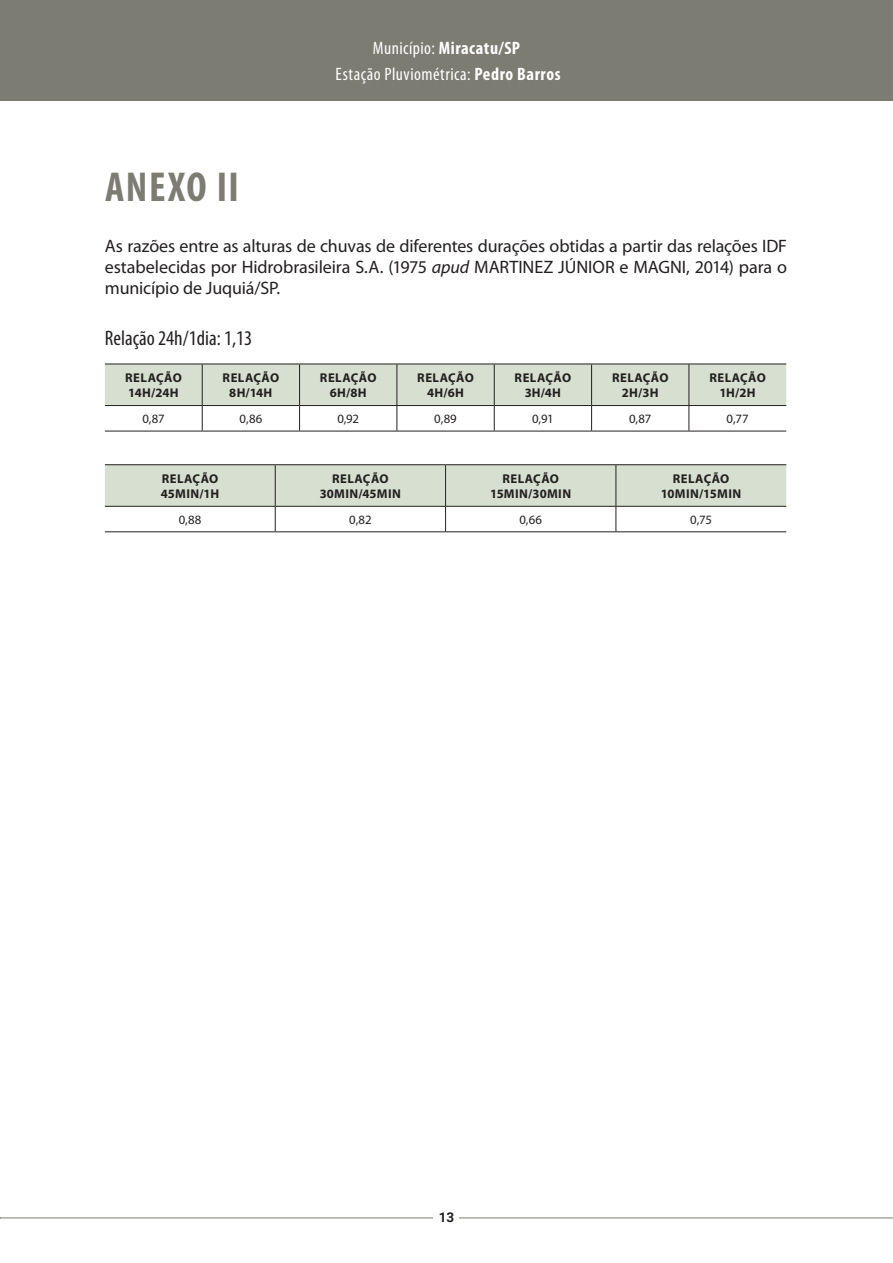
<style>
.page{position:relative;width:893px;height:1263px;background:#fff}
.page>*{position:absolute;margin:0;border:0;box-sizing:border-box;transform-origin:0 0}
.t1{font:700 condensed 42px "Myriad Pro";letter-spacing:.035em;color:#7d7c73}
.Legenda_Anexo{font:condensed 21px "Myriad Pro";color:#231f20}
.CORPO_TEXTO{font:18px/21px "Myriad Pro";letter-spacing:-.005em;color:#231f20;text-align:justify}
.t2{font:condensed 18px "Myriad Pro";letter-spacing:.03em;color:#fff}
.t3{font:700 condensed 18px "Myriad Pro";letter-spacing:.03em;color:#fff}
.t4{font:700 13.5px "Roboto";color:#231f20}
.Tabela_Cabeçalho{font:700 12.75px/15px "Myriad Pro";letter-spacing:.035em;color:#231f20;text-align:center}
.Tabela_Corpo{font:12.75px "Myriad Pro";letter-spacing:-.005em;color:#231f20}
.s1{font-weight:400}
.s2{font-weight:700}
.s3{font-style:italic}
</style>
<div class="page">
<div style="left:0;top:0;width:893px;height:100px;background:#7d7c73"></div>
<hr style="left:0;top:1217px;width:893px;height:1px;background:#7d7c73">
<div style="left:433px;top:1205px;width:26px;height:23px;background:#fff"></div>
<hr style="left:105px;top:431px;width:97px;height:1px;background:#231f20">
<hr style="left:202px;top:431px;width:98px;height:1px;background:#231f20">
<hr style="left:300px;top:431px;width:97px;height:1px;background:#231f20">
<hr style="left:397px;top:431px;width:97px;height:1px;background:#231f20">
<hr style="left:494px;top:431px;width:98px;height:1px;background:#231f20">
<hr style="left:592px;top:431px;width:97px;height:1px;background:#231f20">
<hr style="left:689px;top:431px;width:97px;height:1px;background:#231f20">
<svg style="left:105px;top:364px;width:681px;height:67px"></svg>
<hr style="left:105px;top:464px;width:170px;height:1px;background:#231f20">
<hr style="left:275px;top:464px;width:171px;height:1px;background:#231f20">
<hr style="left:446px;top:464px;width:170px;height:1px;background:#231f20">
<hr style="left:616px;top:464px;width:170px;height:1px;background:#231f20">
<hr style="left:105px;top:531px;width:170px;height:1px;background:#231f20">
<hr style="left:275px;top:531px;width:171px;height:1px;background:#231f20">
<hr style="left:446px;top:531px;width:170px;height:1px;background:#231f20">
<hr style="left:616px;top:531px;width:170px;height:1px;background:#231f20">
<svg style="left:105px;top:465px;width:681px;height:66px"></svg>
<p class="t3" style="left:373px;top:37px;width:149px"><span class="s1">Município:</span> Miracatu/SP</p>
<p class="t2" style="left:336px;top:63px;width:226px">Estação Pluviométrica: <span class="s2">Pedro Barros</span></p>
<p class="t1" style="left:105px;top:161px;width:135px">ANEXO II</p>
<p class="CORPO_TEXTO" style="left:105px;top:235px;width:684px">As razões entre as alturas de chuvas de diferentes durações obtidas a partir das relações IDF estabelecidas por Hidrobrasileira S.A. (1975 <span class="s3">apud</span> MARTINEZ JÚNIOR e MAGNI, 2014) para o município de Juquiá/SP.</p>
<p class="Legenda_Anexo" style="left:105px;top:325px;width:149px">Relação 24h/1dia: 1,13</p>
<p class="Tabela_Cabeçalho" style="left:125px;top:370px;width:58px">RELAÇÃO</p>
<p class="Tabela_Cabeçalho" style="left:128px;top:385px;width:52px">14H/24H</p>
<p class="Tabela_Cabeçalho" style="left:223px;top:370px;width:58px">RELAÇÃO</p>
<p class="Tabela_Cabeçalho" style="left:229px;top:385px;width:45px">8H/14H</p>
<p class="Tabela_Cabeçalho" style="left:320px;top:370px;width:58px">RELAÇÃO</p>
<p class="Tabela_Cabeçalho" style="left:330px;top:385px;width:38px">6H/8H</p>
<p class="Tabela_Cabeçalho" style="left:417px;top:370px;width:58px">RELAÇÃO</p>
<p class="Tabela_Cabeçalho" style="left:427px;top:385px;width:38px">4H/6H</p>
<p class="Tabela_Cabeçalho" style="left:515px;top:370px;width:58px">RELAÇÃO</p>
<p class="Tabela_Cabeçalho" style="left:525px;top:385px;width:38px">3H/4H</p>
<p class="Tabela_Cabeçalho" style="left:612px;top:370px;width:58px">RELAÇÃO</p>
<p class="Tabela_Cabeçalho" style="left:622px;top:385px;width:38px">2H/3H</p>
<p class="Tabela_Cabeçalho" style="left:709px;top:370px;width:58px">RELAÇÃO</p>
<p class="Tabela_Cabeçalho" style="left:719px;top:385px;width:38px">1H/2H</p>
<p class="Tabela_Corpo" style="left:142px;top:411px;width:24px">0,87</p>
<p class="Tabela_Corpo" style="left:240px;top:411px;width:24px">0,86</p>
<p class="Tabela_Corpo" style="left:337px;top:411px;width:23px">0,92</p>
<p class="Tabela_Corpo" style="left:434px;top:411px;width:24px">0,89</p>
<p class="Tabela_Corpo" style="left:532px;top:411px;width:23px">0,91</p>
<p class="Tabela_Corpo" style="left:629px;top:411px;width:24px">0,87</p>
<p class="Tabela_Corpo" style="left:726px;top:411px;width:24px">0,77</p>
<p class="Tabela_Cabeçalho" style="left:161px;top:471px;width:60px;text-align:left">RELAÇÃO<br>45MIN/1H</p>
<p class="Tabela_Cabeçalho" style="left:320px;top:471px;width:83px">RELAÇÃO<br>30MIN/45MIN</p>
<p class="Tabela_Cabeçalho" style="left:490px;top:471px;width:82px">RELAÇÃO<br>15MIN/30MIN</p>
<p class="Tabela_Cabeçalho" style="left:661px;top:471px;width:82px">RELAÇÃO<br>10MIN/15MIN</p>
<p class="Tabela_Corpo" style="left:179px;top:512px;width:24px">0,88</p>
<p class="Tabela_Corpo" style="left:349px;top:512px;width:24px">0,82</p>
<p class="Tabela_Corpo" style="left:519px;top:512px;width:24px">0,66</p>
<p class="Tabela_Corpo" style="left:690px;top:512px;width:23px">0,75</p>
<p class="t4" style="left:439px;top:1208px;width:17px">13</p>
</div>
